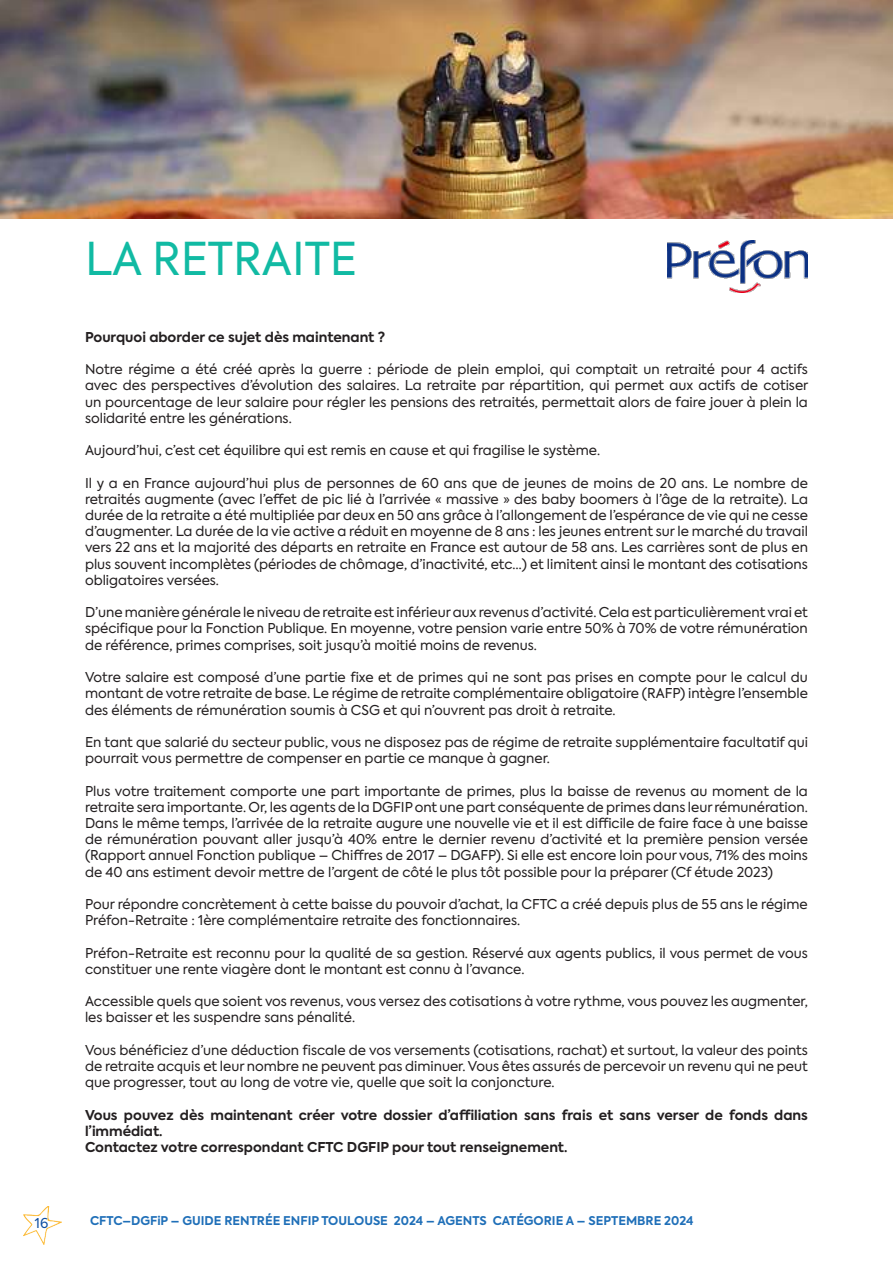
<style>
.page{position:relative;width:893px;height:1263px;background:#fff}
.page>*{position:absolute;margin:0;border:0;box-sizing:border-box;transform-origin:0 0}
.t1{font:45px "Axiforma";color:#11baa3}
.t2{font:13.5px/16.2px "Axiforma";color:#231f20;text-align:justify}
.t3{font:700 13.5px/16.2px "Axiforma";color:#231f20}
.t4{font:13.5px "Axiforma";color:#0d4da1}
.t5{font:700 12px "Axiforma";color:#1f6fb8}
</style>
<div class="page">
<img style="left:23px;top:1206px;width:38px;height:38px">
<img style="left:667px;top:240px;width:141px;height:53px">
<img style="left:0;top:0;width:893px;height:219px">
<h1 class="t1" style="left:85px;top:229px;width:274px">LA RETRAITE</h1>
<p class="t3" style="left:85px;top:329px;width:302px">Pourquoi aborder ce sujet dès maintenant ?</p>
<p class="t2" style="left:85px;top:361px;width:725px">Notre régime a été créé après la guerre : période de plein emploi, qui comptait un retraité pour 4 actifs avec des perspectives d’évolution des salaires. La retraite par répartition, qui permet aux actifs de cotiser un pourcentage de leur salaire pour régler les pensions des retraités, permettait alors de faire jouer à plein la solidarité entre les générations.</p>
<p class="t2" style="left:85px;top:442px;width:517px">Aujourd’hui, c’est cet équilibre qui est remis en cause et qui fragilise le système.</p>
<p class="t2" style="left:85px;top:475px;width:724px">Il y a en France aujourd’hui plus de personnes de 60 ans que de jeunes de moins de 20 ans. Le nombre de retraités augmente (avec l’effet de pic lié à l’arrivée « massive » des baby boomers à l’âge de la retraite). La durée de la retraite a été multipliée par deux en 50 ans grâce à l’allongement de l’espérance de vie qui ne cesse d’augmenter. La durée de la vie active a réduit en moyenne de 8 ans : les jeunes entrent sur le marché du travail vers 22 ans et la majorité des départs en retraite en France est autour de 58 ans. Les carrières sont de plus en plus souvent incomplètes (périodes de chômage, d’inactivité, etc…) et limitent ainsi le montant des cotisations obligatoires versées.</p>
<p class="t2" style="left:85px;top:604px;width:724px">D’une manière générale le niveau de retraite est inférieur aux revenus d’activité. Cela est particulièrement vrai et spécifique pour la Fonction Publique. En moyenne, votre pension varie entre 50% à 70% de votre rémunération de référence, primes comprises, soit jusqu’à moitié moins de revenus.</p>
<p class="t2" style="left:85px;top:669px;width:724px">Votre salaire est composé d’une partie fixe et de primes qui ne sont pas prises en compte pour le calcul du montant de votre retraite de base. Le régime de retraite complémentaire obligatoire (RAFP) intègre l’ensemble des éléments de rémunération soumis à CSG et qui n’ouvrent pas droit à retraite.</p>
<p class="t2" style="left:85px;top:734px;width:724px">En tant que salarié du secteur public, vous ne disposez pas de régime de retraite supplémentaire facultatif qui pourrait vous permettre de compenser en partie ce manque à gagner.</p>
<p class="t2" style="left:85px;top:783px;width:724px">Plus votre traitement comporte une part importante de primes, plus la baisse de revenus au moment de la retraite sera importante. Or, les agents de la DGFIP ont une part conséquente de primes dans leur rémunération.<br>Dans le même temps, l’arrivée de la retraite augure une nouvelle vie et il est difficile de faire face à une baisse de rémunération pouvant aller jusqu’à 40% entre le dernier revenu d’activité et la première pension versée (Rapport annuel Fonction publique – Chiffres de 2017 – DGAFP). Si elle est encore loin pour vous, 71% des moins de 40 ans estiment devoir mettre de l’argent de côté le plus tôt possible pour la préparer (Cf étude 2023)</p>
<p class="t2" style="left:85px;top:896px;width:724px">Pour répondre concrètement à cette baisse du pouvoir d’achat, la CFTC a créé depuis plus de 55 ans le régime<br>Préfon-Retraite : 1ère complémentaire retraite des fonctionnaires.</p>
<p class="t2" style="left:85px;top:945px;width:724px">Préfon-Retraite est reconnu pour la qualité de sa gestion. Réservé aux agents publics, il vous permet de vous constituer une rente viagère dont le montant est connu à l’avance.</p>
<p class="t2" style="left:85px;top:993px;width:724px">Accessible quels que soient vos revenus, vous versez des cotisations à votre rythme, vous pouvez les augmenter, les baisser et les suspendre sans pénalité.</p>
<p class="t2" style="left:85px;top:1042px;width:724px">Vous bénéficiez d’une déduction fiscale de vos versements (cotisations, rachat) et surtout, la valeur des points de retraite acquis et leur nombre ne peuvent pas diminuer. Vous êtes assurés de percevoir un revenu qui ne peut que progresser, tout au long de votre vie, quelle que soit la conjoncture.</p>
<p class="t3" style="left:85px;top:1107px;width:724px">Vous pouvez dès maintenant créer votre dossier d’affiliation sans frais et sans verser de fonds dans l’immédiat.<br>Contactez votre correspondant CFTC DGFIP pour tout renseignement.</p>
<p class="t4" style="left:35px;top:1214px;width:15px">16</p>
<p class="t5" style="left:90px;top:1212px;width:605px">CFTC–DGFiP – GUIDE RENTRÉE ENFIP TOULOUSE 2024 – AGENTS CATÉGORIE A – SEPTEMBRE 2024</p>
</div>
